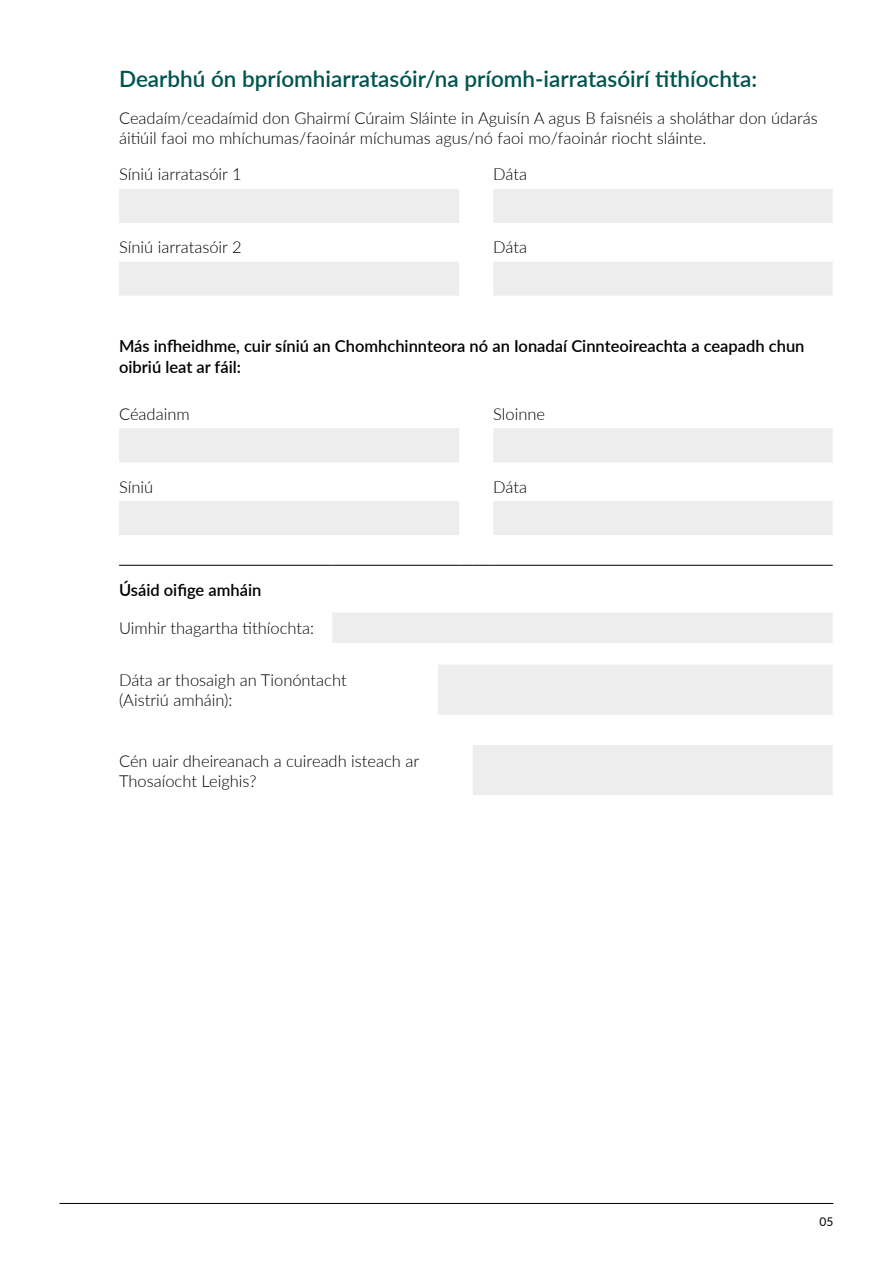
<style>
.page{position:relative;width:893px;height:1263px;background:#fff}
.page>*{position:absolute;margin:0;border:0;box-sizing:border-box;transform-origin:0 0}
.t1{font:600 22.5px "Lato";color:#00534f}
.t2{font:300 16.5px/19.8px "Lato";color:#000}
.t3{font:600 16.5px/21px "Lato";color:#000}
.t4{font:12px "Lato";color:#000}
</style>
<div class="page">
<hr style="left:60px;top:1203px;width:773px;height:1px;background:#000">
<svg style="left:119px;top:189px;width:714px;height:606px"></svg>
<hr style="left:331px;top:612px;width:1px;height:31px;background:#fff">
<hr style="left:119px;top:565px;width:213px;height:1px;background:#000">
<hr style="left:332px;top:565px;width:106px;height:1px;background:#000">
<svg style="left:438px;top:565px;width:55px;height:1px"></svg>
<hr style="left:493px;top:565px;width:340px;height:1px;background:#000">
<h1 class="t1" style="left:119px;top:63px;width:640px">Dearbhú ón bpríomhiarratasóir/na príomh-iarratasóirí tithíochta:</h1>
<p class="t2" style="left:119px;top:107px;width:700px">Ceadaím/ceadaímid don Ghairmí Cúraim Sláinte in Aguisín A agus B faisnéis a sholáthar don údarás áitiúil faoi mo mhíchumas/faoinár míchumas agus/nó faoi mo/faoinár riocht sláinte.</p>
<p class="t2" style="left:119px;top:164px;width:124px">Síniú iarratasóir 1</p>
<p class="t2" style="left:493px;top:164px;width:35px">Dáta</p>
<p class="t2" style="left:119px;top:237px;width:124px">Síniú iarratasóir 2</p>
<p class="t2" style="left:493px;top:237px;width:35px">Dáta</p>
<p class="t3" style="left:119px;top:334px;width:687px">Más infheidhme, cuir síniú an Chomhchinnteora nó an Ionadaí Cinnteoireachta a ceapadh chun oibriú leat ar fáil:</p>
<p class="t2" style="left:119px;top:403px;width:72px">Céadainm</p>
<p class="t2" style="left:493px;top:403px;width:53px">Sloinne</p>
<p class="t2" style="left:119px;top:476px;width:36px">Síniú</p>
<p class="t2" style="left:493px;top:476px;width:35px">Dáta</p>
<p class="t3" style="left:119px;top:578px;width:144px">Úsáid oifige amháin</p>
<p class="t2" style="left:119px;top:618px;width:197px">Uimhir thagartha tithíochta:</p>
<p class="t2" style="left:119px;top:670px;width:229px">Dáta ar thosaigh an Tionóntacht (Aistriú amháin):</p>
<p class="t2" style="left:119px;top:750px;width:302px">Cén uair dheireanach a cuireadh isteach ar<br>Thosaíocht Leighis?</p>
<p class="t4" style="left:819px;top:1213px;width:15px">05</p>
</div>
